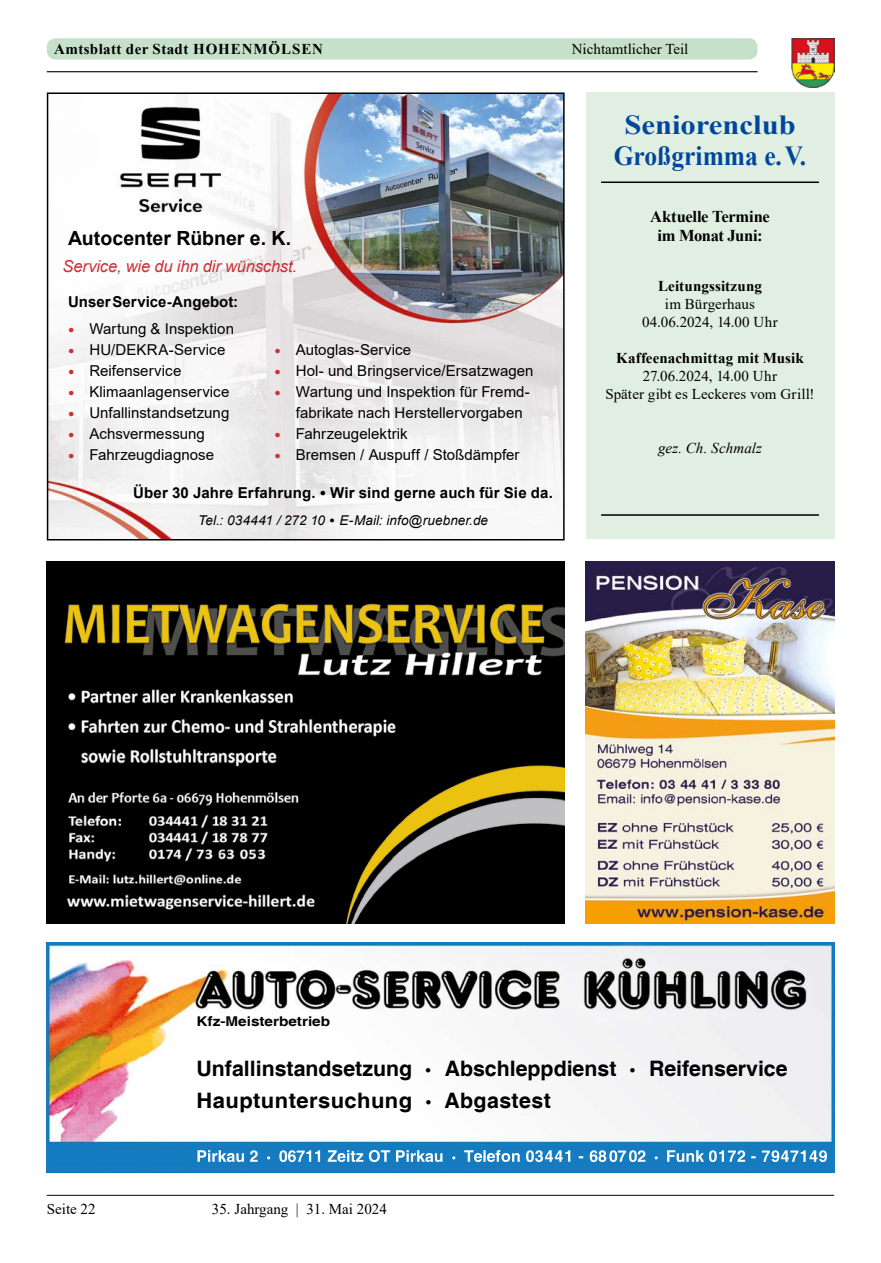
<style>
.page{position:relative;width:881px;height:1263px;background:#fff}
.page>*{position:absolute;margin:0;border:0;box-sizing:border-box;transform-origin:0 0}
.t1{font:700 27.6px/30.6px "Times New Roman";color:#004799;text-align:center;scale:1.11 1}
.t2{font:700 21.3px/31.5px "Helvetica";color:#000}
.t3{font:700 19.5px "Arial";color:#000}
.t4{font:italic 16.5px "Arial";letter-spacing:-.01em;color:#cd2f37}
.t5{font:700 16.5px/19.8px "Times New Roman";letter-spacing:-.02em;color:#000;text-align:center}
.t6{font:15px/21px "Arial";letter-spacing:.005em;color:#000}
.t7{font:15px/18px "Times New Roman";color:#000;text-align:center}
.t8{font:700 15px "Arial";letter-spacing:.01em;color:#000}
.t9{font:700 15px "Times New Roman";letter-spacing:.02em;color:#000}
.t10{font:italic 15px "Times New Roman";letter-spacing:.01em;color:#000}
.t11{font:italic 13.5px "Arial";letter-spacing:.005em;color:#000}
.t12{font:700 13.5px "Helvetica";color:#000;scale:1.14 1}
.s1{font-weight:700;font-size:10.5px;color:#cd2f37}
.s2{font-size:10.5px}
.s3{font-weight:700;font-style:normal;font-size:9px}
.s4{font-family:"Futura BT";font-weight:300;font-size:15px}
</style>
<div class="page">
<div style="left:47px;top:38px;width:710px;height:22px;background:#c7e0c9;border-radius:9px"></div>
<img style="left:791px;top:38px;width:42px;height:50px">
<hr style="left:47px;top:1195px;width:786px;height:1px;background:#000">
<hr style="left:47px;top:71px;width:710px;height:1px;background:#000">
<img style="left:47px;top:562px;width:517px;height:361px">
<img style="left:585px;top:562px;width:249px;height:362px">
<div style="left:585px;top:92px;width:248px;height:447px;background:#e1efe2"></div>
<hr style="left:601px;top:181px;width:217px;height:2px;background:#000">
<hr style="left:601px;top:514px;width:217px;height:2px;background:#000">
<img style="left:47px;top:943px;width:786px;height:229px">
<svg style="left:197px;top:1150px;width:629px;height:12px"></svg>
<img style="left:50px;top:95px;width:511px;height:442px">
<div style="left:47px;top:92px;width:517px;height:448px;border:2px solid #000"></div>
<p class="t9" style="left:54px;top:38px;width:270px">Amtsblatt der Stadt Hohenmöls en</p>
<p class="t7" style="left:571px;top:40px;width:118px">Nichtamtlicher Teil</p>
<h3 class="t3" style="left:68px;top:224px;width:224px">Autocenter Rübner e. K.</h3>
<p class="t4" style="left:63px;top:255px;width:236px">Service, wie du ihn dir wünschst.</p>
<p class="t8" style="left:68px;top:291px;width:172px">Unser Service-Angebot:</p>
<p class="t6" style="left:68px;top:318px;width:167px"><span class="s1">●</span> Wartung &amp; Inspektion</p>
<p class="t6" style="left:68px;top:339px;width:159px"><span class="s1">●</span> HU/DEKRA-Service</p>
<p class="t6" style="left:68px;top:360px;width:115px"><span class="s1">●</span> Reifenservice</p>
<p class="t6" style="left:68px;top:381px;width:163px"><span class="s1">●</span> Klimaanlagenservice</p>
<p class="t6" style="left:68px;top:402px;width:163px"><span class="s1">●</span> Unfallinstandsetzung</p>
<p class="t6" style="left:68px;top:423px;width:138px"><span class="s1">●</span> Achsvermessung</p>
<p class="t6" style="left:68px;top:444px;width:147px"><span class="s1">●</span> Fahrzeugdiagnose</p>
<p class="t6" style="left:274px;top:340px;width:138px"><span class="s1">●</span> Autoglas-Service</p>
<p class="t6" style="left:274px;top:361px;width:260px"><span class="s1">●</span> Hol- und Bringservice/Ersatzwagen</p>
<p class="t6" style="left:296px;top:382px;width:235px;text-indent:-21px"><span class="s1">●</span> Wartung und Inspektion für Fremd&shy;fabrikate nach Herstellervorgaben</p>
<p class="t6" style="left:274px;top:424px;width:135px"><span class="s1">●</span> Fahrzeugelektrik</p>
<p class="t6" style="left:274px;top:445px;width:246px"><span class="s1">●</span> Bremsen / Auspuff / Stoßdämpfer</p>
<p class="t8" style="left:133px;top:482px;width:421px">Über 30 Jahre Erfahrung. <span class="s2">●</span> Wir sind gerne auch für Sie da.</p>
<p class="t11" style="left:198px;top:511px;width:291px">Tel.: 034441 / 272 10 <span class="s3">●</span> E-Mail: info@ruebner.de</p>
<h1 class="t1" style="left:613px;top:109px;width:175px">Seniorenclub<br>Großgrimma e.V.</h1>
<p class="t5" style="left:650px;top:206px;width:121px">Aktuelle Termine im Monat Juni:</p>
<p class="t9" style="left:658px;top:275px;width:105px">Leitungssitzung</p>
<p class="t7" style="left:642px;top:294px;width:137px">im Bürgerhaus<br>04.06.2024, 14.00 Uhr</p>
<p class="t9" style="left:616px;top:347px;width:189px">Kaffeenachmittag mit Musik</p>
<p class="t7" style="left:605px;top:366px;width:210px">27.06.2024, 14.00 Uhr<br>Später gibt es Leckeres vom Grill!</p>
<p class="t10" style="left:657px;top:437px;width:105px">gez. Ch. Schmalz</p>
<p class="t12" style="left:196px;top:1013px;width:119px">Kfz-Meisterbetrieb</p>
<h2 class="t2" style="left:196px;top:1054px;width:592px">Unfallinstandsetzung <span class="s4">•</span> Abschleppdienst <span class="s4">•</span> Reifenservice<br>Hauptuntersuchung <span class="s4">•</span> Abgastest</h2>
<p class="t7" style="left:47px;top:1199px;width:50px">Seite 22</p>
<p class="t7" style="left:212px;top:1199px;width:176px">35. Jahrgang | 31. Mai 2024</p>
</div>
